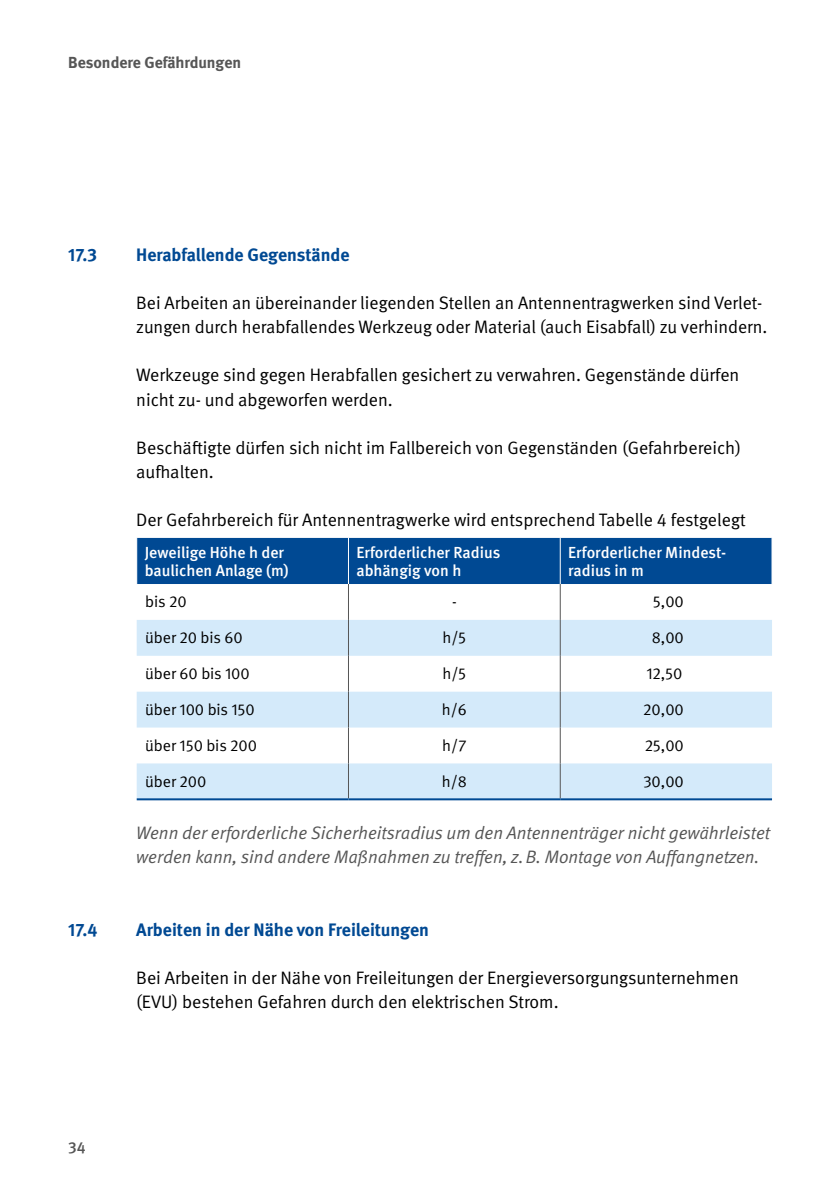
<style>
.page{position:relative;width:840px;height:1191px;background:#fff}
.page>*{position:absolute;margin:0;border:0;box-sizing:border-box;transform-origin:0 0}
.t1{font:18px/24px "DGUV Meta";color:#000}
.t2{font:italic 18px/24px "DGUV Meta";color:#565656}
.t3{font:700 18px "DGUV Meta";color:#004993}
.t4{font:16px "DGUV Meta";color:#000}
.t5{font:500 16px/18px "DGUV Meta";color:#fff}
.t6{font:700 16px "DGUV Meta";color:#565656}
.t7{font:500 16px "DGUV Meta";color:#565656}
</style>
<div class="page">
<div style="left:137px;top:538px;width:634px;height:46px;background:#004993"></div>
<svg style="left:137px;top:620px;width:634px;height:178px;fill:#d4eafa"></svg>
<hr style="left:348px;top:538px;width:1px;height:46px;background:#fff">
<hr style="left:348px;top:584px;width:1px;height:36px;background:#565656">
<hr style="left:348px;top:620px;width:1px;height:36px;background:#565656">
<hr style="left:348px;top:656px;width:1px;height:35px;background:#565656">
<hr style="left:348px;top:691px;width:1px;height:36px;background:#565656">
<hr style="left:348px;top:727px;width:1px;height:36px;background:#565656">
<hr style="left:348px;top:763px;width:1px;height:35px;background:#565656">
<hr style="left:559px;top:538px;width:1px;height:46px;background:#fff">
<hr style="left:559px;top:584px;width:1px;height:36px;background:#565656">
<hr style="left:559px;top:620px;width:1px;height:36px;background:#565656">
<hr style="left:559px;top:656px;width:1px;height:35px;background:#565656">
<hr style="left:559px;top:691px;width:1px;height:36px;background:#565656">
<hr style="left:559px;top:727px;width:1px;height:36px;background:#565656">
<hr style="left:559px;top:763px;width:1px;height:35px;background:#565656">
<hr style="left:137px;top:798px;width:211px;height:2px;background:#004a93">
<hr style="left:348px;top:798px;width:212px;height:2px;background:#004a93">
<hr style="left:560px;top:798px;width:211px;height:2px;background:#004a93">
<p class="t6" style="left:68px;top:53px;width:174px">Besondere Gefährdungen</p>
<p class="t3" style="left:68px;top:244px;width:30px">17.3</p>
<p class="t3" style="left:136px;top:244px;width:215px">Herabfallende Gegenstände</p>
<p class="t1" style="left:136px;top:291px;width:632px">Bei Arbeiten an übereinander liegenden Stellen an Antennentragwerken sind Verlet&shy;zungen durch herabfallendes Werkzeug oder Material (auch Eisabfall) zu verhindern.</p>
<p class="t1" style="left:136px;top:363px;width:604px">Werkzeuge sind gegen Herabfallen gesichert zu verwahren. Gegenstände dürfen nicht zu- und abgeworfen werden.</p>
<p class="t1" style="left:136px;top:436px;width:606px">Beschäftigte dürfen sich nicht im Fallbereich von Gegenständen (Gefahrbereich) aufhalten.</p>
<p class="t1" style="left:136px;top:508px;width:610px">Der Gefahrbereich für Antennentragwerke wird entsprechend Tabelle 4 festgelegt</p>
<p class="t5" style="left:145px;top:544px;width:145px">Jeweilige Höhe h der baulichen Anlage (m)</p>
<p class="t5" style="left:356px;top:544px;width:145px">Erforderlicher Radius abhängig von h</p>
<p class="t5" style="left:568px;top:544px;width:159px">Erforderlicher Mindest&shy;radius in m</p>
<p class="t4" style="left:145px;top:592px;width:43px">bis 20</p>
<p class="t4" style="left:452px;top:592px;width:6px">-</p>
<p class="t4" style="left:653px;top:592px;width:32px">5,00</p>
<p class="t4" style="left:145px;top:628px;width:99px">über 20 bis 60</p>
<p class="t4" style="left:442px;top:628px;width:25px">h/5</p>
<p class="t4" style="left:651px;top:628px;width:34px">8,00</p>
<p class="t4" style="left:145px;top:664px;width:106px">über 60 bis 100</p>
<p class="t4" style="left:442px;top:664px;width:25px">h/5</p>
<p class="t4" style="left:646px;top:664px;width:37px">12,50</p>
<p class="t4" style="left:145px;top:700px;width:111px">über 100 bis 150</p>
<p class="t4" style="left:441px;top:700px;width:27px">h/6</p>
<p class="t4" style="left:643px;top:700px;width:42px">20,00</p>
<p class="t4" style="left:145px;top:736px;width:113px">über 150 bis 200</p>
<p class="t4" style="left:442px;top:736px;width:26px">h/7</p>
<p class="t4" style="left:644px;top:736px;width:40px">25,00</p>
<p class="t4" style="left:145px;top:772px;width:63px">über 200</p>
<p class="t4" style="left:441px;top:772px;width:27px">h/8</p>
<p class="t4" style="left:643px;top:772px;width:42px">30,00</p>
<p class="t2" style="left:136px;top:821px;width:635px">Wenn der erforderliche Sicherheitsradius um den Antennenträger nicht gewährleistet werden kann, sind andere Maßnahmen zu treffen, z.B. Montage von Auffangnetzen.</p>
<p class="t3" style="left:68px;top:918px;width:31px">17.4</p>
<p class="t3" style="left:136px;top:918px;width:294px">Arbeiten in der Nähe von Freileitungen</p>
<p class="t1" style="left:136px;top:966px;width:604px">Bei Arbeiten in der Nähe von Freileitungen der Energieversorgungsunternehmen (EVU) bestehen Gefahren durch den elektrischen Strom.</p>
<p class="t7" style="left:68px;top:1137px;width:19px">34</p>
</div>
